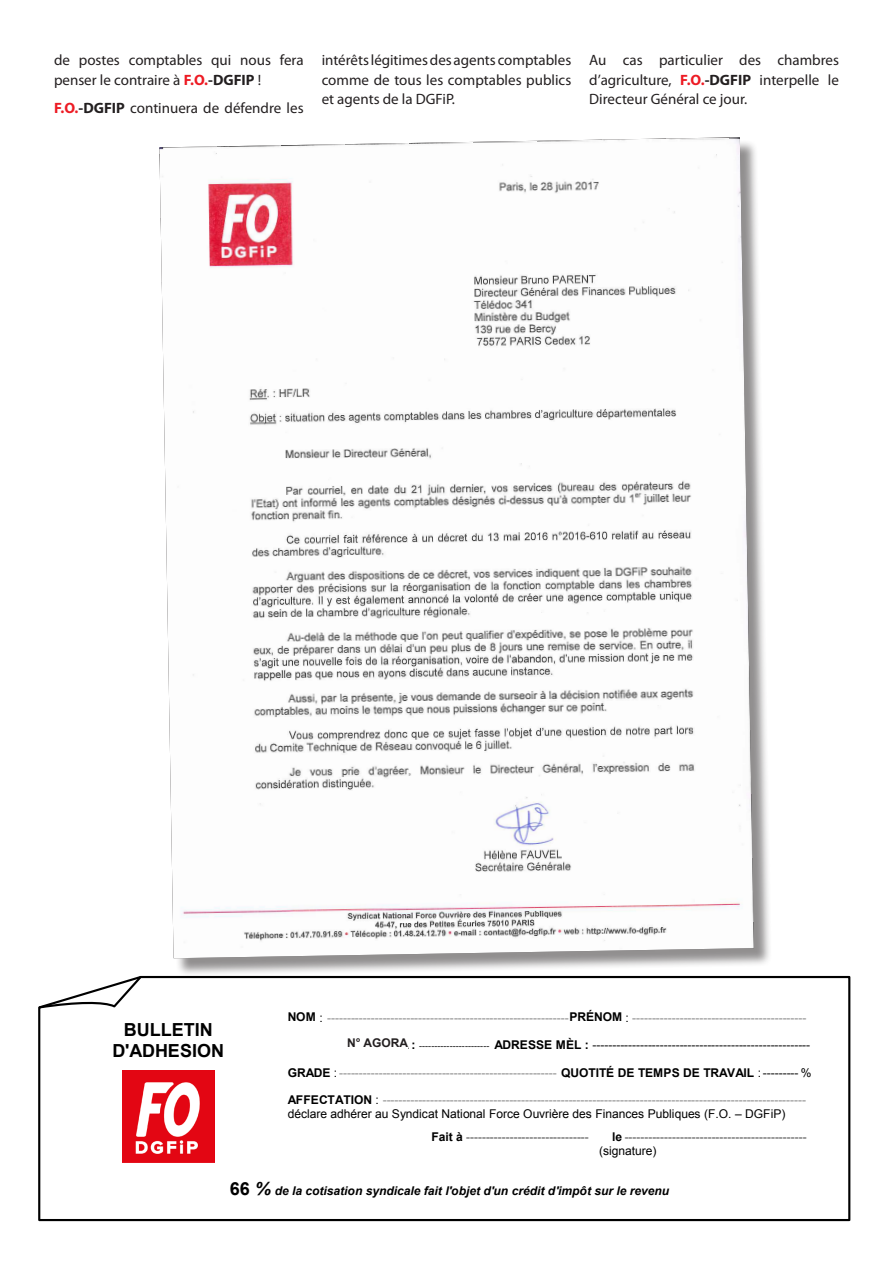
<style>
.page{position:relative;width:893px;height:1263px;background:#fff}
.page>*{position:absolute;margin:0;border:0;box-sizing:border-box;transform-origin:0 0}
.t1{font:700 18px/20.7px "Arial";color:#000;text-align:center}
.t2{font:15px/19.5px "Myriad Pro";color:#231f20;text-align:justify}
.t3{font:12px/14.1px "Arial";letter-spacing:-.005em;color:#808080}
.t4{font:12px "Arial";color:#000}
.t5{font:700 12px/14.1px "Arial";letter-spacing:.005em;color:#808080}
.t6{font:italic 700 12px "Arial";color:#000}
.t7{font:700 12px "Arial";color:#231f20}
.s1{font-weight:700;color:#ed1b24}
.s2{font-weight:700}
.s3{font-weight:700;color:#000}
.s4{color:#000}
.s5{font-size:9px}
.s6{font-weight:400;color:#000}
.s7{font-family:"Myriad Pro";font-weight:400;font-style:normal;font-size:10.5px}
.s8{font-style:normal;font-size:18px}
.s9{font-size:18px}
</style>
<div class="page">
<svg style="left:38px;top:976px;width:813px;height:246px"></svg>
<svg style="left:38px;top:976px;width:106px;height:34px"></svg>
<img style="left:122px;top:1070px;width:92px;height:92px">
<div style="left:277px;top:1030px;width:131px;height:26px;background:#fff"></div>
<div style="left:208px;top:1185px;width:15px;height:13px;background:#fff;border-radius:50%"></div>
<div style="left:162px;top:139px;width:610px;height:837px;background:#231f20;opacity:.5"></div>
<img style="left:159px;top:137px;width:595px;height:821px">
<p class="t2" style="left:54px;top:50px;width:251px">de postes comptables qui nous fera penser le contraire à <span class="s1">F.O.</span><span class="s2">-DGFIP</span> !</p>
<p class="t2" style="left:54px;top:98px;width:251px"><span class="s1">F.O.</span><span class="s2">-DGFIP</span> continuera de défendre les</p>
<p class="t2" style="left:322px;top:50px;width:251px">intérêts légitimes des agents comptables comme de tous les comptables publics et agents de la DGFiP.</p>
<p class="t2" style="left:589px;top:50px;width:251px">Au cas particulier des chambres d’agriculture, <span class="s1">F.O.</span><span class="s2">-DGFIP</span> interpelle le Directeur Général ce jour.</p>
<p class="t3" style="left:288px;top:1010px;width:520px"><span class="s3">NOM</span> <span class="s4">:</span> -------------------------------------------------------------<span class="s3">PRÉNOM</span> <span class="s4">:</span> --------------------------------------------</p>
<p class="t4" style="left:288px;top:1037px;width:524px"><span class="s2">N° DGI ou N° AGORA :</span> <span class="s5">-----------------------</span> <span class="s2">ADRESSE MÈL :</span> -------------------------------------------------------</p>
<p class="t3" style="left:288px;top:1066px;width:525px"><span class="s3">GRADE</span> <span class="s4">:</span> ------------------------------------------------------- <span class="s3">QUOTITÉ DE TEMPS DE TRAVAIL</span> <span class="s4">: --------- %</span></p>
<p class="t3" style="left:288px;top:1093px;width:520px"><span class="s3">AFFECTATION</span> <span class="s4">:</span> ----------------------------------------------------------------------------------------------------------- <span class="s4">déclare adhérer au Syndicat National Force Ouvrière des Finances Publiques (F.O. – DGFiP)</span></p>
<p class="t5" style="left:431px;top:1130px;width:159px"><span class="s4">Fait à</span> -------------------------------</p>
<p class="t5" style="left:599px;top:1130px;width:209px;text-indent:13px"><span class="s4">le</span> ---------------------------------------------- <span class="s6">(signature)</span></p>
<p class="t6" style="left:215px;top:1183px;width:456px"><span class="s7">è</span> <span class="s8">66</span> <span class="s9">%</span> de la cotisation syndicale fait l'objet d'un crédit d'impôt sur le revenu</p>
<p class="t1" style="left:112px;top:1020px;width:113px">BULLETIN<br>D'ADHESION</p>
<p class="t7" style="left:347px;top:1035px;width:63px">N° AGORA</p>
</div>
